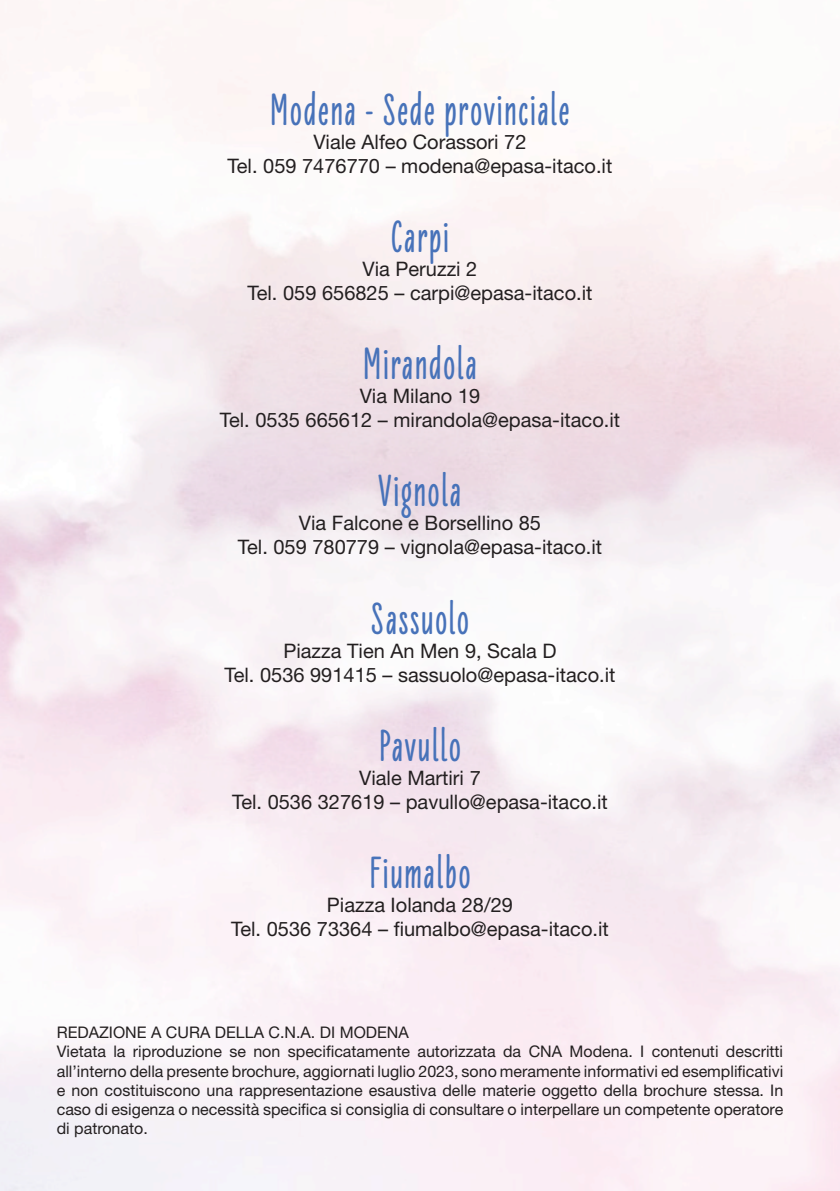
<style>
.page{position:relative;width:840px;height:1191px;background:#fff}
.page>*{position:absolute;margin:0;border:0;box-sizing:border-box;transform-origin:0 0}
.t1{font:900 46px "Liebe Erika";letter-spacing:.04em;color:#4772b9}
.t2{font:20px/24px "Helvetica Neue LT Std";color:#231f20;text-align:center}
.t3{font:16px/19.2px "Helvetica Neue LT Std";color:#231f20}
</style>
<div class="page">
<h1 class="t1" style="left:270px;top:84px;width:301px">Modena - Sede provinciale</h1>
<p class="t2" style="left:227px;top:129px;width:386px">Viale Alfeo Corassori 72<br>Tel. 059 7476770 – modena@epasa-itaco.it</p>
<h1 class="t1" style="left:390px;top:211px;width:60px">Carpi</h1>
<p class="t2" style="left:247px;top:256px;width:346px">Via Peruzzi 2<br>Tel. 059 656825 – carpi@epasa-itaco.it</p>
<h1 class="t1" style="left:363px;top:338px;width:115px">Mirandola</h1>
<p class="t2" style="left:220px;top:384px;width:401px">Via Milano 19<br>Tel. 0535 665612 – mirandola@epasa-itaco.it</p>
<h1 class="t1" style="left:378px;top:466px;width:84px">Vignola</h1>
<p class="t2" style="left:238px;top:511px;width:365px">Via Falcone e Borsellino 85<br>Tel. 059 780779 – vignola@epasa-itaco.it</p>
<h1 class="t1" style="left:371px;top:593px;width:99px">Sassuolo</h1>
<p class="t2" style="left:224px;top:638px;width:392px">Piazza Tien An Men 9, Scala D<br>Tel. 0536 991415 – sassuolo@epasa-itaco.it</p>
<h1 class="t1" style="left:379px;top:720px;width:83px">Pavullo</h1>
<p class="t2" style="left:232px;top:765px;width:377px">Viale Martiri 7<br>Tel. 0536 327619 – pavullo@epasa-itaco.it</p>
<h1 class="t1" style="left:369px;top:847px;width:102px">Fiumalbo</h1>
<p class="t2" style="left:231px;top:892px;width:379px">Piazza Iolanda 28/29<br>Tel. 0536 73364 – fiumalbo@epasa-itaco.it</p>
<p class="t3" style="left:57px;top:1022px;width:727px">REDAZIONE A CURA DELLA C.N.A. DI MODENA<br>Vietata la riproduzione se non specificatamente autorizzata da CNA Modena. I contenuti descritti all’interno della presente brochure, aggiornati luglio 2023, sono meramente informativi ed esemplificativi e non costituiscono una rappresentazione esaustiva delle materie oggetto della brochure stessa. In caso di esigenza o necessità specifica si consiglia di consultare o interpellare un competente operatore di patronato.</p>
</div>
